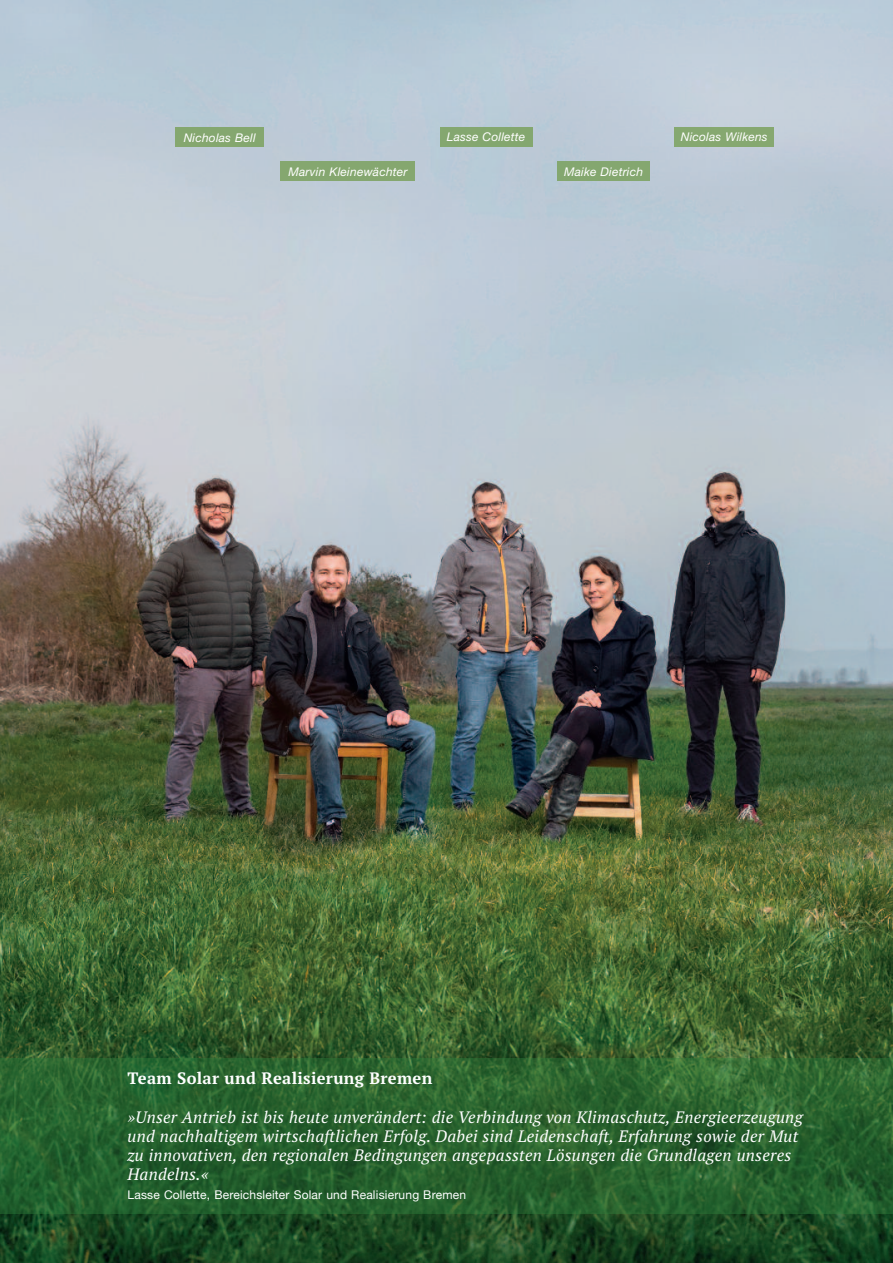
<style>
.page{position:relative;width:893px;height:1263px;background:#fff}
.page>*{position:absolute;margin:0;border:0;box-sizing:border-box;transform-origin:0 0}
.t1{font:italic 16.5px/19.2px "PT Serif";letter-spacing:.015em;color:#fff}
.t2{font:700 16.5px "PT Serif";letter-spacing:.015em;color:#fff}
.t3{font:italic 12px "Helvetica Neue";letter-spacing:.015em;color:#fff}
.t4{font:12px "Helvetica Neue";letter-spacing:.015em;color:#fff}
.s1{font-style:inherit}
</style>
<div class="page">
<img style="left:0;top:0;width:893px;height:1263px">
<div style="left:0;top:1059px;width:893px;height:155px;background:#2f7e3c;opacity:.45"></div>
<div style="left:175px;top:128px;width:89px;height:19px;background:#84a76f"></div>
<div style="left:280px;top:162px;width:135px;height:19px;background:#85a76f"></div>
<div style="left:440px;top:128px;width:92px;height:19px;background:#84a76f"></div>
<div style="left:557px;top:162px;width:93px;height:19px;background:#84a76f"></div>
<div style="left:674px;top:128px;width:100px;height:19px;background:#86a870"></div>
<p class="t3" style="left:184px;top:133px;width:74px">Nicholas Bell</p>
<p class="t3" style="left:288px;top:167px;width:121px">Marvin Kleinewächter</p>
<p class="t3" style="left:447px;top:133px;width:80px">Lasse Collette</p>
<p class="t3" style="left:564px;top:167px;width:80px">Maike Dietrich</p>
<p class="t3" style="left:681px;top:133px;width:88px">Nicolas Wilkens</p>
<p class="t2" style="left:128px;top:1068px;width:306px">Team Solar und Realisierung Bremen</p>
<p class="t1" style="left:127px;top:1107px;width:677px">»Unser Antrieb ist bis heute unverändert: die Verbindung von Klimaschutz, Energieerzeugung und nachhaltigem wirtschaftlichen Erfolg. Dabei sind Leidenschaft, Erfahrung sowie der Mut zu innovativen, den regionalen Bedingungen angepassten Lösungen die Grundlagen unseres Handelns.«</p>
<p class="t4" style="left:128px;top:1188px;width:340px"><span class="s1">Lasse Collette,</span> Bereichsleiter Solar und Realisierung Bremen</p>
</div>
